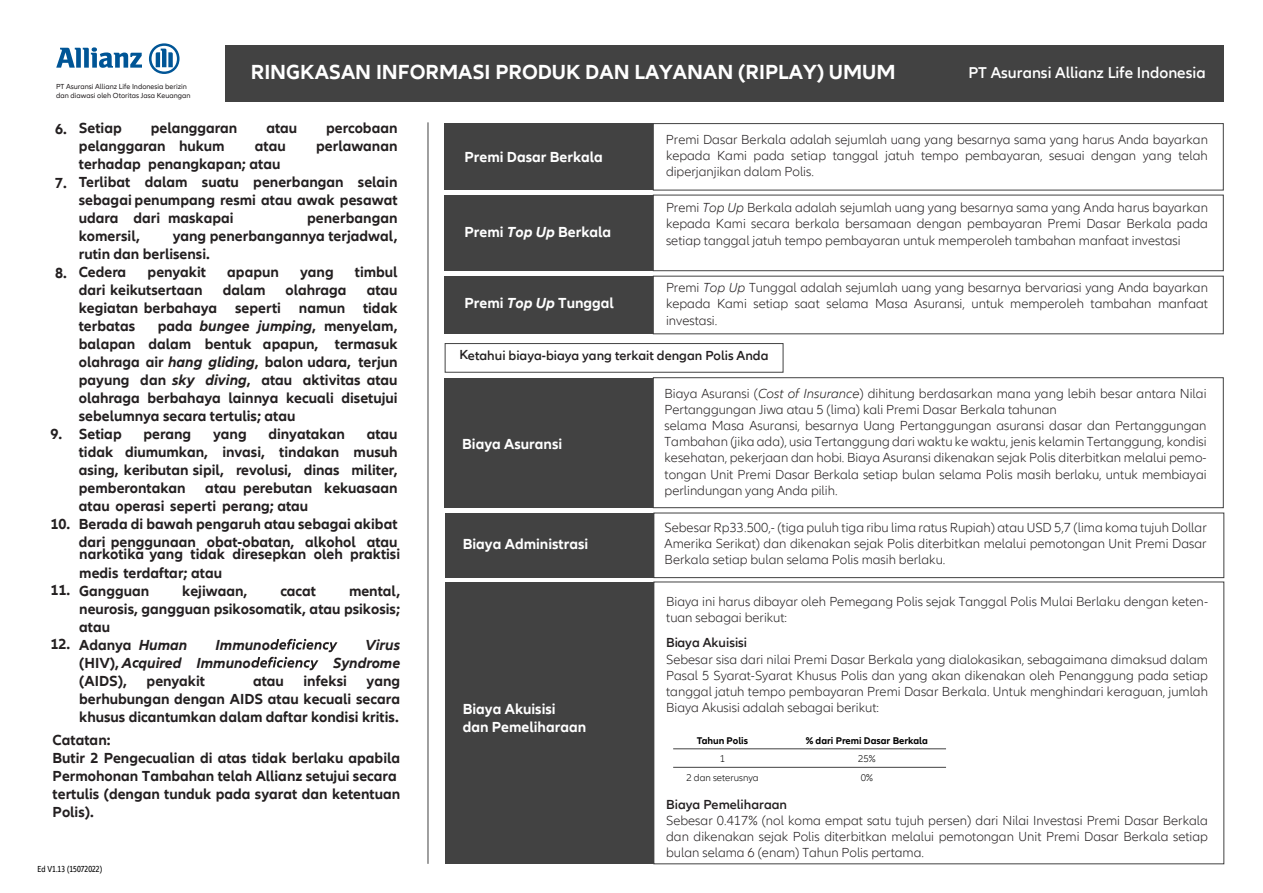
<style>
.page{position:relative;width:1263px;height:893px;background:#fff}
.page>*{position:absolute;margin:0;border:0;box-sizing:border-box;transform-origin:0 0}
.t1{font:700 21px "Allianz Neo";color:#fff}
.t2{font:600 16.2px "Allianz Neo";color:#fff}
.t3{font:700 15px/18px "Allianz Neo";color:#231f20}
.t4{font:700 15px/18px "Allianz Neo";color:#fff}
.t5{font:italic 700 15px "Allianz Neo";color:#231f20}
.t6{font:300 13.5px/16.2px "Allianz Neo";color:#231f20;text-align:justify}
.t7{font:600 13.5px "Allianz Neo";color:#231f20}
.t8{font:700 10.05px "Allianz Neo";color:#000}
.t9{font:300 10.05px/18.6px "Allianz Neo";color:#000;text-align:center}
.t10{font:condensed 9px "Allianz Neo";color:#000}
.t11{font:7.5px/9px "Allianz Neo";color:#231f20}
.s1{font-style:italic}
.s2{font-style:normal}
</style>
<div class="page">
<div style="left:444px;top:124px;width:209px;height:66px;background:#424242"></div>
<div style="left:444px;top:195px;width:209px;height:76px;background:#424242"></div>
<div style="left:445px;top:343px;width:338px;height:30px;border:1px solid #424242"></div>
<div style="left:444px;top:378px;width:209px;height:130px;background:#424242"></div>
<div style="left:653px;top:377px;width:571px;height:131px;border:1px solid #424242"></div>
<div style="left:445px;top:513px;width:209px;height:65px;background:#424242"></div>
<div style="left:653px;top:513px;width:571px;height:65px;border:1px solid #424242"></div>
<div style="left:445px;top:582px;width:209px;height:282px;background:#424242"></div>
<div style="left:653px;top:123px;width:571px;height:67px;border:1px solid #424242"></div>
<div style="left:653px;top:195px;width:571px;height:76px;border:1px solid #424242"></div>
<div style="left:444px;top:276px;width:209px;height:58px;background:#424242"></div>
<svg style="left:133px;top:660px;width:6px;height:8px"></svg>
<svg style="left:251px;top:639px;width:86px;height:31px"></svg>
<hr style="left:428px;top:122px;width:1px;height:742px;background:#424242">
<svg style="left:56px;top:47px;width:86px;height:21px"></svg>
<svg style="left:149px;top:43px;width:31px;height:31px"></svg>
<div style="left:225px;top:46px;width:999px;height:56px;background:#424242"></div>
<hr style="left:673px;top:748px;width:273px;height:1px;background:#424242">
<hr style="left:673px;top:767px;width:273px;height:1px;background:#424242">
<p class="t11" style="left:56px;top:82px;width:136px">PT Asuransi Allianz Life Indonesia berizin dan diawasi oleh Otoritas Jasa Keuangan</p>
<h1 class="t1" style="left:251px;top:60px;width:646px">RINGKASAN INFORMASI PRODUK DAN LAYANAN (RIPLAY) UMUM</h1>
<p class="t2" style="left:968px;top:63px;width:239px">PT Asuransi Allianz Life Indonesia</p>
<p class="t3" style="left:55px;top:120px;width:13px">6.</p>
<p class="t3" style="left:55px;top:174px;width:13px">7.</p>
<p class="t3" style="left:79px;top:119px;width:44px">Setiap</p>
<p class="t3" style="left:151px;top:119px;width:88px">pelanggaran</p>
<p class="t3" style="left:266px;top:119px;width:32px">atau</p>
<p class="t3" style="left:326px;top:119px;width:73px">percobaan</p>
<p class="t3" style="left:79px;top:137px;width:147px">pelanggaran hukum</p>
<p class="t3" style="left:255px;top:137px;width:32px">atau</p>
<p class="t3" style="left:316px;top:137px;width:83px">perlawanan</p>
<p class="t3" style="left:79px;top:155px;width:320px">terhadap penangkapan; atau<br>Terlibat dalam suatu penerbangan selain sebagai penumpang resmi atau awak pesawat udara dari maskapai</p>
<p class="t3" style="left:307px;top:209px;width:92px">penerbangan</p>
<p class="t3" style="left:55px;top:264px;width:13px">8.</p>
<p class="t3" style="left:50px;top:425px;width:13px">9.</p>
<p class="t3" style="left:50px;top:515px;width:21px">10.</p>
<p class="t3" style="left:50px;top:581px;width:21px">11.</p>
<p class="t3" style="left:50px;top:635px;width:21px">12.</p>
<p class="t3" style="left:79px;top:227px;width:320px;text-indent:94px">yang penerbangannya terjadwal, rutin dan berlisensi.<br>Cedera</p>
<p class="t3" style="left:79px;top:227px;width:63px">komersil,</p>
<p class="t3" style="left:147px;top:263px;width:60px">penyakit</p>
<p class="t3" style="left:227px;top:263px;width:53px">apapun</p>
<p class="t3" style="left:300px;top:263px;width:35px">yang</p>
<p class="t3" style="left:355px;top:263px;width:44px">timbul</p>
<p class="t3" style="left:79px;top:281px;width:125px">dari keikutsertaan</p>
<p class="t3" style="left:223px;top:281px;width:44px">dalam</p>
<p class="t3" style="left:286px;top:281px;width:63px">olahraga</p>
<p class="t3" style="left:79px;top:281px;width:320px;text-align:justify;text-indent:288px">atau kegiatan berbahaya seperti namun tidak terbatas</p>
<p class="t3" style="left:79px;top:317px;width:320px;text-indent:79px">pada <span class="s1">bungee jumping</span>, menyelam, balapan dalam bentuk apapun, termasuk olahraga air <span class="s1">hang gliding</span>, balon udara, terjun payung dan <span class="s1">sky diving</span>, atau aktivitas atau olahraga berbahaya lainnya kecuali disetujui sebelumnya secara tertulis; atau<br>Setiap</p>
<p class="t3" style="left:143px;top:425px;width:49px">perang</p>
<p class="t3" style="left:213px;top:425px;width:35px">yang</p>
<p class="t3" style="left:268px;top:425px;width:78px">dinyatakan</p>
<p class="t3" style="left:79px;top:425px;width:320px;text-align:justify;text-indent:288px">atau tidak diumumkan, invasi, tindakan musuh asing, keributan sipil, revolusi, dinas militer, pemberontakan</p>
<p class="t3" style="left:79px;top:479px;width:320px;text-indent:126px">atau perebutan kekuasaan atau operasi seperti perang; atau<br>Berada di bawah pengaruh atau sebagai akibat dari penggunaan obat-obatan, alkohol atau</p>
<p class="t3" style="left:79px;top:546px;width:322px">narkotika yang tidak diresepkan oleh praktisi medis terdaftar; atau<br>Gangguan</p>
<p class="t3" style="left:182px;top:582px;width:67px">kejiwaan,</p>
<p class="t3" style="left:280px;top:582px;width:37px">cacat</p>
<p class="t3" style="left:79px;top:582px;width:322px;text-indent:270px">mental, neurosis, gangguan psikosomatik, atau psikosis; atau<br>Adanya <span class="s1">Human</span></p>
<p class="t5" style="left:216px;top:636px;width:56px">Immuno</p>
<p class="t5" style="left:365px;top:636px;width:36px">Virus</p>
<p class="t5" style="left:79px;top:654px;width:173px"><span class="s2">(HIV),</span> A quired Immuno</p>
<p class="t5" style="left:333px;top:654px;width:69px">Syndrome</p>
<p class="t3" style="left:79px;top:672px;width:49px">(AIDS),</p>
<p class="t3" style="left:147px;top:672px;width:60px">penyakit</p>
<p class="t3" style="left:253px;top:672px;width:32px">atau</p>
<p class="t3" style="left:303px;top:672px;width:45px">infeksi</p>
<p class="t3" style="left:79px;top:672px;width:322px;text-align:justify;text-indent:287px">yang berhubungan dengan AIDS atau kecuali secara khusus dicantumkan dalam daftar kondisi kritis.</p>
<p class="t3" style="left:53px;top:731px;width:349px">Catatan:<br>Butir 2 Pengecualian di atas tidak berlaku apabila Permohonan Tambahan telah Allianz setujui secara tertulis (dengan tunduk pada syarat dan ketentuan Polis).</p>
<p class="t10" style="left:37px;top:863px;width:66px">Ed V1.13 (15072022)</p>
<p class="t4" style="left:464px;top:148px;width:140px">Premi Dasar Berkala</p>
<p class="t4" style="left:464px;top:223px;width:148px">Premi <span class="s1">Top Up</span> Berkala</p>
<p class="t4" style="left:464px;top:295px;width:151px">Premi <span class="s1">Top Up</span> Tunggal</p>
<p class="t6" style="left:666px;top:132px;width:543px">Premi Dasar Berkala adalah sejumlah uang yang besarnya sama yang harus Anda bayarkan kepada Kami pada setiap tanggal jatuh tempo pembayaran, sesuai dengan yang telah diperjanjikan dalam Polis.</p>
<p class="t6" style="left:666px;top:200px;width:543px">Premi <span class="s1">Top Up</span> Berkala adalah sejumlah uang yang besarnya sama yang Anda harus bayarkan kepada Kami secara berkala bersamaan dengan pembayaran Premi Dasar Berkala pada setiap tanggal jatuh tempo pembayaran untuk memperoleh tambahan manfaat investasi</p>
<p class="t6" style="left:666px;top:280px;width:543px">Premi <span class="s1">Top Up</span> Tunggal adalah sejumlah uang yang besarnya bervariasi yang Anda bayarkan kepada Kami setiap saat selama Masa Asuransi, untuk memperoleh tambahan manfaat investasi.</p>
<p class="t7" style="left:459px;top:348px;width:311px">Ketahui biaya-biaya yang terkait dengan Polis Anda</p>
<p class="t4" style="left:462px;top:435px;width:101px">Biaya Asuransi</p>
<p class="t4" style="left:463px;top:535px;width:127px">Biaya Administrasi</p>
<p class="t4" style="left:463px;top:700px;width:125px">Biaya Akuisisi<br>dan Pemeliharaan</p>
<p class="t6" style="left:664px;top:385px;width:544px;text-align:left">Biaya Asuransi (<span class="s1">Cost of Insurance</span>) dihitung berdasarkan mana yang lebih besar antara Nilai Pertanggungan Jiwa atau 5 (lima) kali Premi Dasar Berkala tahunan<br>selama Masa Asuransi, besarnya Uang Pertanggungan asuransi dasar dan Pertanggungan Tambahan (jika ada), usia Tertanggung dari waktu ke waktu, jenis kelamin Tertanggung, kondisi kesehatan, pekerjaan dan hobi. Biaya Asuransi dikenakan sejak Polis diterbitkan melalui pemo&shy;tongan Unit Premi Dasar Berkala setiap bulan selama Polis masih berlaku, untuk membiayai perlindungan yang Anda pilih.</p>
<p class="t6" style="left:665px;top:519px;width:544px">Sebesar Rp33.500,- (tiga puluh tiga ribu lima ratus Rupiah) atau USD 5,7 (lima koma tujuh Dollar Amerika Serikat) dan dikenakan sejak Polis diterbitkan melalui pemotongan Unit Premi Dasar Berkala setiap bulan selama Polis masih berlaku.</p>
<p class="t6" style="left:666px;top:594px;width:543px">Biaya ini harus dibayar oleh Pemegang Polis sejak Tanggal Polis Mulai Berlaku dengan keten&shy;tuan sebagai berikut:</p>
<p class="t7" style="left:666px;top:635px;width:82px">Biaya Akuisisi</p>
<p class="t6" style="left:666px;top:651px;width:543px">Sebesar sisa dari nilai Premi Dasar Berkala yang dialokasikan, sebagaimana dimaksud dalam Pasal 5 Syarat-Syarat Khusus Polis dan yang akan dikenakan oleh Penanggung pada setiap tanggal jatuh tempo pembayaran Premi Dasar Berkala. Untuk menghindari keraguan, jumlah Biaya Akusisi adalah sebagai berikut:</p>
<p class="t8" style="left:697px;top:734px;width:53px">Tahun Polis</p>
<p class="t9" style="left:686px;top:750px;width:74px">1<br>2 dan seterusnya</p>
<p class="t8" style="left:806px;top:734px;width:124px">% dari Premi Dasar Berkala</p>
<p class="t9" style="left:858px;top:750px;width:19px;text-align:left">25%<br>0%</p>
<p class="t7" style="left:666px;top:796px;width:122px">Biaya Pemeliharaan</p>
<p class="t6" style="left:666px;top:812px;width:543px">Sebesar 0.417% (nol koma empat satu tujuh persen) dari Nilai Investasi Premi Dasar Berkala dan dikenakan sejak Polis diterbitkan melalui pemotongan Unit Premi Dasar Berkala setiap bulan selama 6 (enam) Tahun Polis pertama.</p>
</div>
